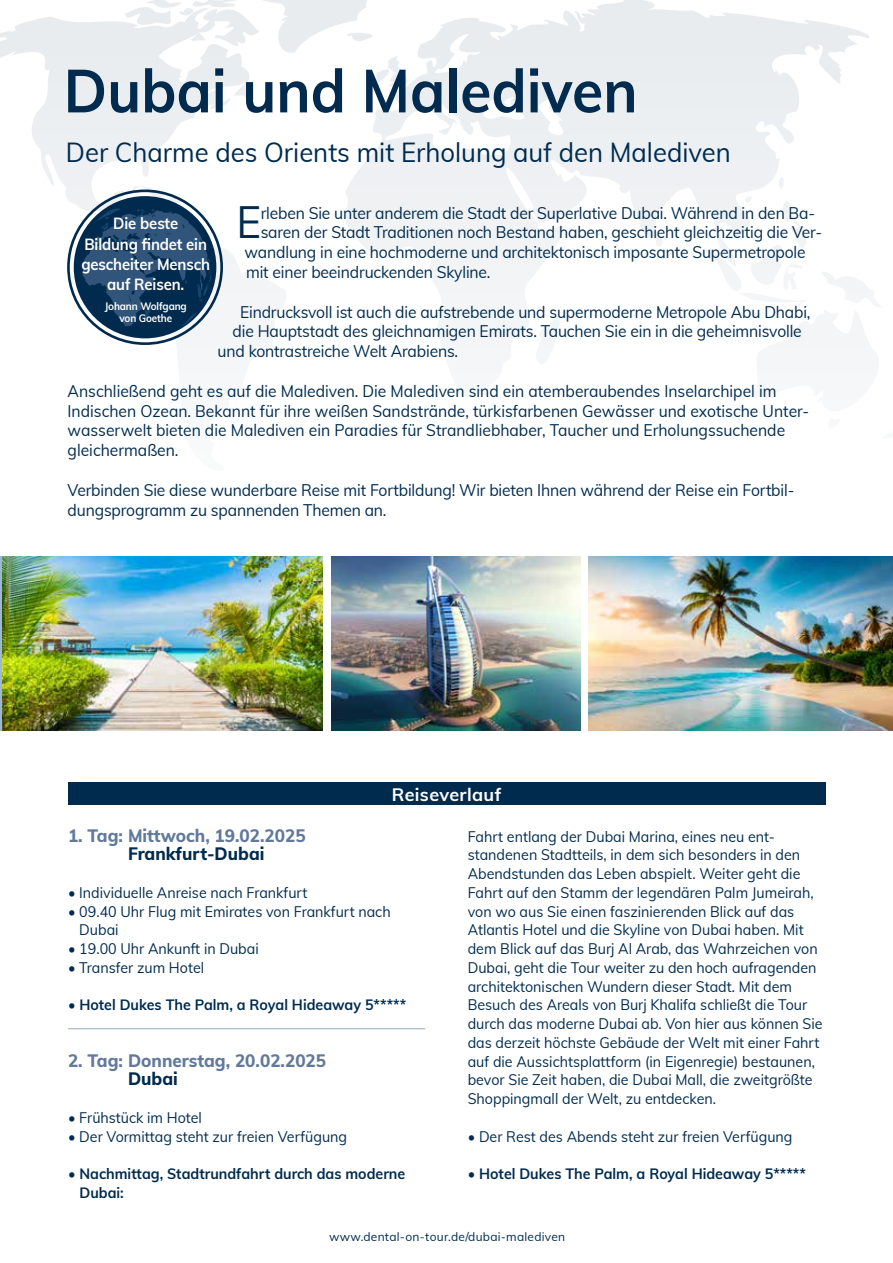
<style>
.page{position:relative;width:893px;height:1263px;background:#fff}
.page>*{position:absolute;margin:0;border:0;box-sizing:border-box;transform-origin:0 0}
.t1{font:700 60px "Muli";color:#002b4e;scale:.95 1}
.t2{font:44.25px "Muli";color:#002b4e;scale:.95 1}
.t3{font:27px "Muli";color:#002b4e;scale:.95 1}
.t4{font:800 18px "Muli";color:#61799b;scale:.95 1}
.t5{font:800 18px "Muli";color:#002b4e;scale:.95 1}
.t6{font:700 18px "Muli";letter-spacing:.02em;color:#fff}
.t7{font:16.5px/19.8px "Muli";letter-spacing:-.01em;color:#002b4e;scale:.95 1}
.t8{font:700 16.2px/20.2px "Muli";letter-spacing:-.01em;color:#fff;text-align:center;scale:.92 1}
.t9{font:15px/18.8px "Muli";color:#002b4e;scale:.95 1}
.t10{font:700 15px/18.8px "Muli";color:#002b4e;scale:.95 1}
.t11{font:12px "Muli";letter-spacing:.02em;color:#002b4e}
.t12{font:700 10.8px/12.1px "Muli";letter-spacing:-.01em;color:#fff;text-align:center;scale:.92 1}
</style>
<div class="page">
<svg style="left:0;top:0;width:881px;height:346px"></svg>
<hr style="left:68px;top:1028px;width:357px;height:1px;background:#002b4e">
<img style="left:3px;top:556px;width:320px;height:174px">
<img style="left:589px;top:556px;width:304px;height:174px">
<img style="left:332px;top:556px;width:248px;height:174px">
<div style="left:67px;top:189px;width:156px;height:156px;border:3px solid #002b4e;border-radius:50%"></div>
<div style="left:74px;top:196px;width:142px;height:142px;background:#002b4e;border-radius:50%"></div>
<svg style="left:82px;top:208px;width:129px;height:119px"></svg>
<div style="left:68px;top:782px;width:757px;height:23px;background:#002b4e"></div>
<h1 class="t1" style="left:64px;top:47px;width:606px">Dubai und Malediven</h1>
<h3 class="t3" style="left:66px;top:133px;width:701px">Der Charme des Orients mit Erholung auf den Malediven</h3>
<h2 class="t2" style="left:236px;top:190px;width:28px">E</h2>
<p class="t7" style="left:261px;top:202px;width:585px">rleben Sie unter anderem die Stadt der Superlative Dubai. Während in den Ba-</p>
<p class="t8" style="left:81px;top:213px;width:141px">Die beste<br>Bildung findet ein gescheiter Mensch auf Reisen.</p>
<p class="t12" style="left:105px;top:300px;width:91px">Johann Wolfgang von Goethe</p>
<p class="t7" style="left:261px;top:222px;width:592px">saren der Stadt Traditionen noch Bestand haben, geschieht gleichzeitig die Ver-</p>
<p class="t7" style="left:245px;top:242px;width:592px">wandlung in eine hochmoderne und architektonisch imposante Supermetropole</p>
<p class="t7" style="left:246px;top:261px;width:259px">mit einer beeindruckenden Skyline.</p>
<p class="t7" style="left:240px;top:301px;width:602px">Eindrucksvoll ist auch die aufstrebende und supermoderne Metropole Abu Dhabi,</p>
<p class="t7" style="left:233px;top:321px;width:601px">die Hauptstadt des gleichnamigen Emirats. Tauchen Sie ein in die geheimnisvolle</p>
<p class="t7" style="left:218px;top:341px;width:255px">und kontrastreiche Welt Arabiens.</p>
<p class="t7" style="left:68px;top:380px;width:782px">Anschließend geht es auf die Malediven. Die Malediven sind ein atemberaubendes Inselarchipel im Indischen Ozean. Bekannt für ihre weißen Sandstrände, türkisfarbenen Gewässer und exotische Unter&shy;wasserwelt bieten die Malediven ein Paradies für Strandliebhaber, Taucher und Erholungssuchende gleichermaßen.</p>
<p class="t7" style="left:68px;top:479px;width:767px">Verbinden Sie diese wunderbare Reise mit Fortbildung! Wir bieten Ihnen während der Reise ein Fortbil&shy;dungsprogramm zu spannenden Themen an.</p>
<p class="t6" style="left:392px;top:781px;width:111px">Reiseverlauf</p>
<p class="t4" style="left:68px;top:822px;width:252px">1. Tag: Mittwoch, 19.02.2025</p>
<p class="t5" style="left:128px;top:841px;width:145px">Frankfurt-Dubai</p>
<p class="t9" style="left:68px;top:882px;width:253px">• Individuelle Anreise nach Frankfurt</p>
<p class="t9" style="left:79px;top:901px;width:329px;text-indent:-11px">• 09.40 Uhr Flug mit Emirates von Frankfurt nach<br>Dubai</p>
<p class="t9" style="left:68px;top:939px;width:202px">• 19.00 Uhr Ankunft in Dubai</p>
<p class="t9" style="left:68px;top:957px;width:145px">• Transfer zum Hotel</p>
<p class="t10" style="left:68px;top:995px;width:357px">• Hotel Dukes The Palm, a Royal Hideaway 5*****</p>
<p class="t4" style="left:68px;top:1047px;width:273px">2. Tag: Donnerstag, 20.02.2025</p>
<p class="t5" style="left:128px;top:1066px;width:54px">Dubai</p>
<p class="t9" style="left:68px;top:1107px;width:143px">• Frühstück im Hotel</p>
<p class="t9" style="left:68px;top:1126px;width:295px">• Der Vormittag steht zur freien Verfügung</p>
<p class="t10" style="left:79px;top:1163px;width:345px;text-indent:-11px">• Nachmittag, Stadtrundfahrt durch das moderne<br>Dubai:</p>
<p class="t9" style="left:468px;top:826px;width:375px">Fahrt entlang der Dubai Marina, eines neu ent&shy;standenen Stadtteils, in dem sich besonders in den Abendstunden das Leben abspielt. Weiter geht die Fahrt auf den Stamm der legendären Palm Jumeirah, von wo aus Sie einen faszinierenden Blick auf das Atlantis Hotel und die Skyline von Dubai haben. Mit dem Blick auf das Burj Al Arab, das Wahrzeichen von Dubai, geht die Tour weiter zu den hoch aufragenden architektonischen Wundern dieser Stadt. Mit dem Besuch des Areals von Burj Khalifa schließt die Tour durch das moderne Dubai ab. Von hier aus können Sie das derzeit höchste Gebäude der Welt mit einer Fahrt auf die Aussichtsplattform (in Eigenregie) bestaunen, bevor Sie Zeit haben, die Dubai Mall, die zweitgrößte Shoppingmall der Welt, zu entdecken.</p>
<p class="t9" style="left:468px;top:1126px;width:343px">• Der Rest des Abends steht zur freien Verfügung</p>
<p class="t10" style="left:468px;top:1163px;width:357px">• Hotel Dukes The Palm, a Royal Hideaway 5*****</p>
<p class="t11" style="left:329px;top:1228px;width:238px">www.dental-on-tour.de/dubai-malediven</p>
</div>
